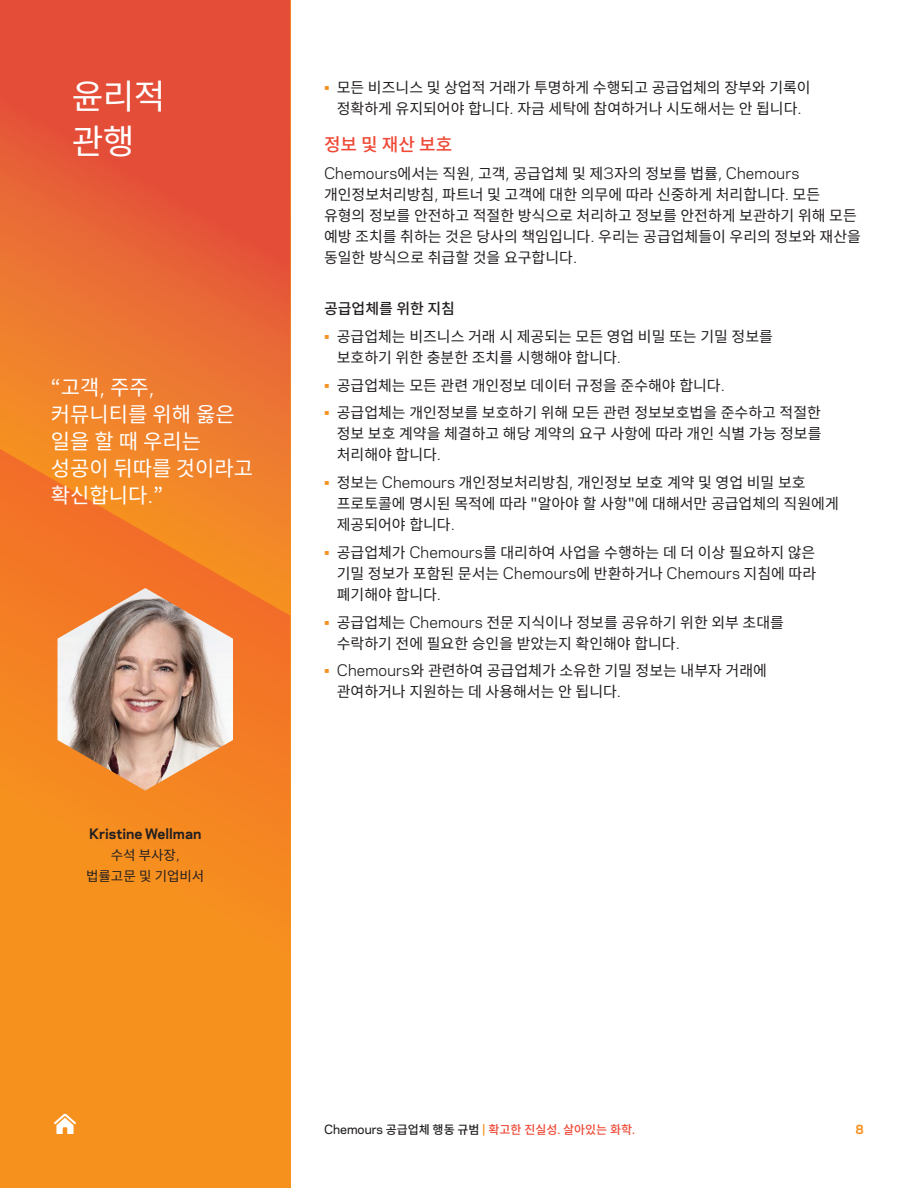
<style>
.page{position:relative;width:918px;height:1188px;background:#fff}
.page>*{position:absolute;margin:0;border:0;box-sizing:border-box;transform-origin:0 0}
.t1{font:34.5px/45px "Noto Sans CJ Kkr";color:#fff}
.t2{font:21px/27px "Noto Sans CJ Kkr";color:#fff}
.t3{font:500 18px "Noto Sans CJ Kkr";color:#ef4835}
.t4{font:15px/21px "Noto Sans CJ Kkr";color:#231f20}
.t5{font:15px "Chemours Sans";letter-spacing:.01em;color:#231f20}
.t6{font:500 15px "Noto Sans CJ Kkr";color:#231f20}
.t7{font:700 13.5px "Chemours Sans";color:#231f20}
.t8{font:13.5px/21px "Noto Sans CJ Kkr";color:#231f20;text-align:center}
.t9{font:500 12px "Noto Sans CJ Kkr";color:#ef4835}
.t10{font:700 12px "Chemours Sans";color:#f6911e}
.s1{font-family:"Chemours Sans"}
.s2{font-family:"Chemours Sans";color:#f6911e}
.s3{font-family:"Noto Sans CJ Kkr"}
.s4{font-family:"Chemours Sans";color:#231f20}
.s5{color:#231f20}
</style>
<div class="page">
<div style="left:0;top:0;width:290px;height:1188px;background:#f6911e"></div>
<svg style="left:0;top:0;width:291px;height:616px;background:#e76135"></svg>
<svg style="left:0;top:441px;width:290px;height:422px"></svg>
<img style="left:58px;top:588px;width:175px;height:202px">
<svg style="left:54px;top:1114px;width:22px;height:20px"></svg>
<h1 class="t1" style="left:72px;top:74px;width:95px">윤리적 관행</h1>
<h2 class="t2" style="left:51px;top:374px;width:204px">“고객<span class="s1">,</span> 주주<span class="s1">, </span>커뮤니티를 위해 옳은 일을 할 때 우리는 성공이 뒤따를 것이라고 확신합니다<span class="s1">.</span>”</h2>
<p class="t7" style="left:89px;top:823px;width:114px">Kristine Wellman</p>
<p class="t8" style="left:86px;top:844px;width:120px">수석 부사장<span class="s1">, </span>법률고문 및 기업비서</p>
<p class="t4" style="left:324px;top:77px;width:488px;text-align:center"><span class="s2">•</span> 모든 비즈니스 및 상업적 거래가 투명하게 수행되고 공급업체의 장부와 기록이 정확하게 유지되어야 합니다<span class="s1">.</span> 자금 세탁에 참여하거나 시도해서는 안 됩니다<span class="s1">.</span></p>
<p class="t3" style="left:324px;top:135px;width:130px">정보 및 재산 보호</p>
<p class="t5" style="left:324px;top:162px;width:477px">Chemours<span class="s3">에서는 직원</span>, <span class="s3">고객</span>, <span class="s3">공급업체 및 제</span>3<span class="s3">자의 정보를 법률</span>, Chemours</p>
<p class="t4" style="left:324px;top:185px;width:538px">개인정보처리방침<span class="s1">,</span> 파트너 및 고객에 대한 의무에 따라 신중하게 처리합니다<span class="s1">.</span> 모든 유형의 정보를 안전하고 적절한 방식으로 처리하고 정보를 안전하게 보관하기 위해 모든 예방 조치를 취하는 것은 당사의 책임입니다<span class="s1">.</span> 우리는 공급업체들이 우리의 정보와 재산을 동일한 방식으로 취급할 것을 요구합니다<span class="s1">.</span></p>
<p class="t6" style="left:324px;top:300px;width:133px">공급업체를 위한 지침</p>
<p class="t4" style="left:337px;top:326px;width:438px;text-indent:-13px"><span class="s2">•</span> 공급업체는 비즈니스 거래 시 제공되는 모든 영업 비밀 또는 기밀 정보를 보호하기 위한 충분한 조치를 시행해야 합니다<span class="s1">.</span></p>
<p class="t4" style="left:324px;top:375px;width:402px"><span class="s2">•</span> 공급업체는 모든 관련 개인정보 데이터 규정을 준수해야 합니다<span class="s1">.</span></p>
<p class="t4" style="left:337px;top:403px;width:486px;text-align:justify;text-indent:-13px"><span class="s2">•</span> 공급업체는 개인정보를 보호하기 위해 모든 관련 정보보호법을 준수하고 적절한 정보 보호 계약을 체결하고 해당 계약의 요구 사항에 따라 개인 식별 가능 정보를 처리해야 합니다<span class="s1">.</span></p>
<p class="t4" style="left:337px;top:473px;width:504px;text-indent:-13px"><span class="s2">•</span> 정보는 <span class="s1">Chemours</span> 개인정보처리방침<span class="s1">,</span> 개인정보 보호 계약 및 영업 비밀 보호 프로토콜에 명시된 목적에 따라 "알아야 할 사항"에 대해서만 공급업체의 직원에게 제공되어야 합니다<span class="s1">.</span></p>
<p class="t4" style="left:337px;top:542px;width:481px;text-align:justify;text-indent:-13px"><span class="s2">•</span> 공급업체가 <span class="s1">Chemours</span>를 대리하여 사업을 수행하는 데 더 이상 필요하지 않은 기밀 정보가 포함된 문서는 <span class="s1">Chemours</span>에 반환하거나 <span class="s1">Chemours</span> 지침에 따라 폐기해야 합니다<span class="s1">.</span></p>
<p class="t4" style="left:337px;top:612px;width:449px;text-indent:-13px"><span class="s2">•</span> 공급업체는 <span class="s1">Chemours</span> 전문 지식이나 정보를 공유하기 위한 외부 초대를 수락하기 전에 필요한 승인을 받았는지 확인해야 합니다<span class="s1">.</span></p>
<p class="t4" style="left:337px;top:661px;width:432px;text-indent:-13px"><span class="s2">•</span> <span class="s1">Chemours</span>와 관련하여 공급업체가 소유한 기밀 정보는 내부자 거래에 관여하거나 지원하는 데 사용해서는 안 됩니다<span class="s1">.</span></p>
<p class="t9" style="left:324px;top:1123px;width:313px"><span class="s4">Chemours</span> <span class="s5">공급업체 행동 규범</span> <span class="s2">|</span> 확고한 진실성<span class="s1">.</span> 살아있는 화학<span class="s1">.</span></p>
<p class="t10" style="left:856px;top:1120px;width:10px">8</p>
</div>
